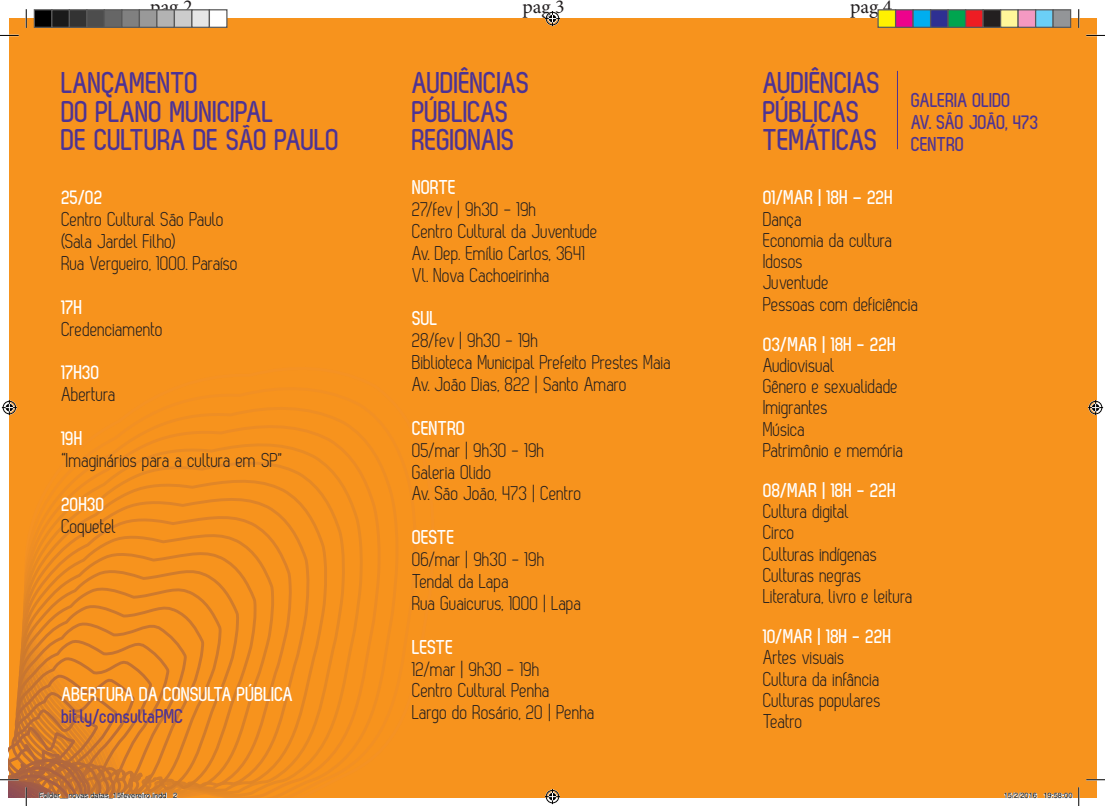
<style>
.page{position:relative;width:1105px;height:806px;background:#fff}
.page>*{position:absolute;margin:0;border:0;box-sizing:border-box;transform-origin:0 0}
.t1{font:700 30px/28.8px "Zag";letter-spacing:-.025em;color:#4d3394}
.t2{font:20px/21.2px "Zag Normal";letter-spacing:-.02em;color:#231f20}
.t3{font:700 20px "Zag";letter-spacing:-.025em;color:#fff}
.t4{font:700 20px/21.9px "Zag";letter-spacing:-.02em;color:#4d3394}
.t5{font:19.75px "Minion Pro";color:#231f20}
.t6{font:7.5px "Helvetica";color:#000}
</style>
<div class="page">
<div style="left:9px;top:18px;width:1087px;height:779px;background:#f7931d"></div>
<svg style="left:190px;top:426px;width:190px;height:252px"></svg>
<svg style="left:190px;top:442px;width:174px;height:295px"></svg>
<svg style="left:190px;top:460px;width:155px;height:299px"></svg>
<svg style="left:242px;top:478px;width:87px;height:297px"></svg>
<svg style="left:242px;top:496px;width:68px;height:287px"></svg>
<svg style="left:242px;top:514px;width:51px;height:276px"></svg>
<svg style="left:242px;top:531px;width:34px;height:266px"></svg>
<svg style="left:242px;top:548px;width:17px;height:249px"></svg>
<svg style="left:190px;top:469px;width:52px;height:328px"></svg>
<svg style="left:190px;top:582px;width:34px;height:215px"></svg>
<svg style="left:190px;top:600px;width:17px;height:197px"></svg>
<hr style="left:897px;top:71px;width:1px;height:78px;background:#4d3394">
<svg style="left:0;top:35px;width:19px;height:1px"></svg>
<svg style="left:1086px;top:35px;width:19px;height:1px"></svg>
<svg style="left:1086px;top:779px;width:19px;height:1px"></svg>
<svg style="left:25px;top:9px;width:2px;height:19px"></svg>
<svg style="left:1078px;top:9px;width:1px;height:19px"></svg>
<svg style="left:545px;top:11px;width:15px;height:15px"></svg>
<svg style="left:545px;top:789px;width:15px;height:15px"></svg>
<svg style="left:1088px;top:400px;width:15px;height:15px"></svg>
<div style="left:34px;top:10px;width:18px;height:17px;background:#000"></div>
<div style="left:34px;top:9px;width:18px;height:19px;border:1px solid #595959"></div>
<div style="left:52px;top:10px;width:17px;height:17px;background:#1a1a1a"></div>
<div style="left:51px;top:9px;width:19px;height:19px;border:1px solid #595959"></div>
<div style="left:69px;top:10px;width:18px;height:17px;background:#333"></div>
<div style="left:69px;top:9px;width:19px;height:19px;border:1px solid #595959"></div>
<div style="left:87px;top:10px;width:17px;height:17px;background:#4d4d4d"></div>
<div style="left:86px;top:9px;width:19px;height:19px;border:1px solid #595959"></div>
<div style="left:104px;top:10px;width:18px;height:17px;background:#666"></div>
<div style="left:104px;top:9px;width:18px;height:19px;border:1px solid #595959"></div>
<div style="left:122px;top:10px;width:17px;height:17px;background:#808080"></div>
<div style="left:121px;top:9px;width:19px;height:19px;border:1px solid #595959"></div>
<div style="left:139px;top:10px;width:18px;height:17px;background:#999"></div>
<div style="left:139px;top:9px;width:19px;height:19px;border:1px solid #595959"></div>
<div style="left:157px;top:10px;width:17px;height:17px;background:#b3b3b3"></div>
<div style="left:156px;top:9px;width:19px;height:19px;border:1px solid #595959"></div>
<div style="left:174px;top:10px;width:18px;height:17px;background:#ccc"></div>
<div style="left:174px;top:9px;width:18px;height:19px;border:1px solid #595959"></div>
<div style="left:192px;top:10px;width:17px;height:17px;background:#e6e6e6"></div>
<div style="left:191px;top:9px;width:19px;height:19px;border:1px solid #595959"></div>
<div style="left:209px;top:10px;width:18px;height:17px;background:#fff"></div>
<div style="left:209px;top:9px;width:19px;height:19px;border:1px solid #595959"></div>
<div style="left:878px;top:10px;width:17px;height:17px;background:#fff101"></div>
<div style="left:877px;top:9px;width:19px;height:19px;border:1px solid #595959"></div>
<div style="left:895px;top:10px;width:18px;height:17px;background:#ed028c"></div>
<div style="left:895px;top:9px;width:19px;height:19px;border:1px solid #595959"></div>
<div style="left:913px;top:10px;width:17px;height:17px;background:#00aeef"></div>
<div style="left:912px;top:9px;width:19px;height:19px;border:1px solid #595959"></div>
<div style="left:930px;top:10px;width:18px;height:17px;background:#2e3092"></div>
<div style="left:930px;top:9px;width:19px;height:19px;border:1px solid #595959"></div>
<div style="left:948px;top:10px;width:17px;height:17px;background:#00a54f"></div>
<div style="left:947px;top:9px;width:19px;height:19px;border:1px solid #595959"></div>
<div style="left:965px;top:10px;width:18px;height:17px;background:#ee1d23"></div>
<div style="left:965px;top:9px;width:19px;height:19px;border:1px solid #595959"></div>
<div style="left:983px;top:10px;width:17px;height:17px;background:#231f20"></div>
<div style="left:982px;top:9px;width:19px;height:19px;border:1px solid #595959"></div>
<div style="left:1000px;top:10px;width:18px;height:17px;background:#fff79a"></div>
<div style="left:1000px;top:9px;width:19px;height:19px;border:1px solid #595959"></div>
<div style="left:1018px;top:10px;width:17px;height:17px;background:#f499c2"></div>
<div style="left:1017px;top:9px;width:19px;height:19px;border:1px solid #595959"></div>
<div style="left:1035px;top:10px;width:18px;height:17px;background:#6bcff6"></div>
<div style="left:1035px;top:9px;width:19px;height:19px;border:1px solid #595959"></div>
<div style="left:1053px;top:10px;width:17px;height:17px;background:#939598"></div>
<div style="left:1052px;top:9px;width:19px;height:19px;border:1px solid #595959"></div>
<svg style="left:0;top:400px;width:190px;height:406px"></svg>
<svg style="left:1004px;top:792px;width:33px;height:6px"></svg>
<svg style="left:1043px;top:787px;width:36px;height:19px"></svg>
<p class="t5" style="left:150px;top:-7px;width:44px">pag 2</p>
<p class="t5" style="left:522px;top:-7px;width:44px">pag 3</p>
<p class="t5" style="left:850px;top:-7px;width:44px">pag 4</p>
<h1 class="t1" style="left:62px;top:68px;width:280px">LANÇAMENTO<br>DO PLANO MUNICIPAL<br>DE CULTURA DE SÃO PAULO</h1>
<p class="t3" style="left:62px;top:186px;width:43px">25/02</p>
<p class="t2" style="left:62px;top:209px;width:178px;line-height:21.9px">Centro Cultural São Paulo (Sala Jardel Filho)<br>Rua Vergueiro, 1000. Paraíso</p>
<p class="t3" style="left:62px;top:296px;width:23px">17H</p>
<p class="t2" style="left:62px;top:318px;width:103px">Credenciamento</p>
<p class="t3" style="left:62px;top:361px;width:40px">17H30</p>
<p class="t2" style="left:62px;top:384px;width:56px">Abertura</p>
<p class="t3" style="left:62px;top:427px;width:23px">19H</p>
<p class="t2" style="left:62px;top:450px;width:223px">“Imaginários para a cultura em SP”</p>
<p class="t3" style="left:62px;top:493px;width:45px">20H30</p>
<p class="t2" style="left:62px;top:515px;width:56px">Coquetel</p>
<p class="t3" style="left:62px;top:683px;width:233px">ABERTURA DA CONSULTA PÚBLICA</p>
<p class="t4" style="left:62px;top:705px;width:113px">BIT.LY/CONSULTAPMC</p>
<h1 class="t1" style="left:412px;top:68px;width:117px">AUDIÊNCIAS<br>PÚBLICAS<br>REGIONAIS</h1>
<p class="t3" style="left:412px;top:176px;width:46px">NORTE</p>
<p class="t2" style="left:412px;top:198px;width:187px;line-height:21.9px">27/fev | 9h30 - 19h<br>Centro Cultural da Juventude<br>Av. Dep. Emílio Carlos, 3641<br>Vl. Nova Cachoeirinha</p>
<p class="t3" style="left:412px;top:307px;width:24px">SUL</p>
<p class="t2" style="left:412px;top:330px;width:261px;line-height:21.9px">28/fev | 9h30 - 19h<br>Biblioteca Municipal Prefeito Prestes Maia<br>Av. João Dias, 822 | Santo Amaro</p>
<p class="t3" style="left:412px;top:417px;width:55px">CENTRO</p>
<p class="t2" style="left:412px;top:439px;width:171px;line-height:21.9px">05/mar | 9h30 - 19h<br>Galeria Olido<br>Av. São João, 473 | Centro</p>
<p class="t3" style="left:412px;top:526px;width:45px">OESTE</p>
<p class="t2" style="left:412px;top:548px;width:171px;line-height:21.9px">06/mar | 9h30 - 19h<br>Tendal da Lapa<br>Rua Guaicurus, 1000 | Lapa</p>
<p class="t3" style="left:412px;top:636px;width:43px">LESTE</p>
<p class="t2" style="left:412px;top:658px;width:185px;line-height:21.9px">12/mar | 9h30 - 19h<br>Centro Cultural Penha<br>Largo do Rosário, 20 | Penha</p>
<h1 class="t1" style="left:763px;top:68px;width:117px">AUDIÊNCIAS<br>PÚBLICAS<br>TEMÁTICAS</h1>
<p class="t3" style="left:763px;top:186px;width:132px">01/MAR | 18H – 22H</p>
<p class="t2" style="left:763px;top:208px;width:157px">Dança<br>Economia da cultura<br>Idosos<br>Juventude<br>Pessoas com deficiência</p>
<p class="t3" style="left:763px;top:333px;width:135px">03/MAR | 18H - 22H</p>
<p class="t2" style="left:763px;top:354px;width:142px">Audiovisual<br>Gênero e sexualidade<br>Imigrantes<br>Música<br>Patrimônio e memória</p>
<p class="t3" style="left:763px;top:479px;width:36px">08/MAR</p>
<p class="t3" style="left:822px;top:479px;width:75px">| 18H - 22H</p>
<p class="t2" style="left:763px;top:501px;width:152px">Cultura digital<br>Circo<br>Culturas indígenas<br>Culturas negras<br>Literatura, livro e leitura</p>
<p class="t3" style="left:763px;top:625px;width:31px">10/MAR</p>
<p class="t3" style="left:818px;top:625px;width:75px">| 18H - 22H</p>
<p class="t2" style="left:763px;top:647px;width:120px">Artes visuais<br>Cultura da infância<br>Culturas populares<br>Teatro</p>
<p class="t4" style="left:911px;top:89px;width:129px">GALERIA OLIDO<br>AV. SÃO JOÃO, 473<br>CENTRO</p>
<p class="t6" style="left:39px;top:791px;width:140px">Folder__novas datas_15fevereiro.indd 2</p>
<p class="t6" style="left:1004px;top:791px;width:70px">15/2/2016 19:58:00</p>
</div>
